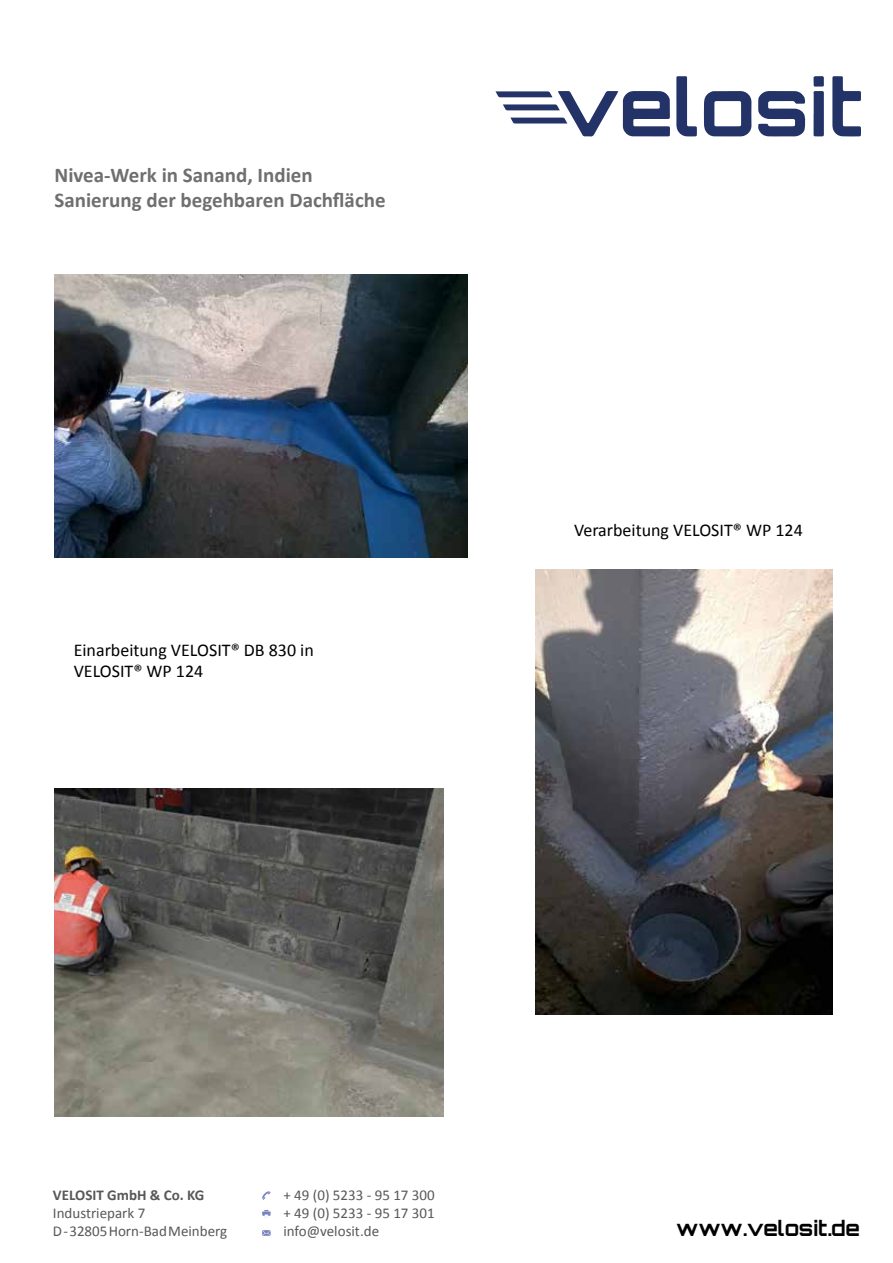
<style>
.page{position:relative;width:893px;height:1263px;background:#fff}
.page>*{position:absolute;margin:0;border:0;box-sizing:border-box;transform-origin:0 0}
.t1{font:700 21px/25.2px "Calibri";color:#706f6f}
.t2{font:700 21px "Orbitron";color:#000}
.t3{font:18px/21.6px "Calibri";color:#000}
.t4{font:15px/18px "Calibri";color:#595857;text-align:justify}
.t5{font:700 15px "Calibri";color:#595857}
</style>
<div class="page">
<img style="left:54px;top:274px;width:414px;height:283px">
<img style="left:536px;top:570px;width:296px;height:445px">
<svg style="left:758px;top:91px;width:47px;height:45px"></svg>
<svg style="left:704px;top:91px;width:48px;height:45px"></svg>
<svg style="left:832px;top:76px;width:29px;height:60px"></svg>
<svg style="left:676px;top:76px;width:21px;height:60px"></svg>
<svg style="left:813px;top:76px;width:11px;height:60px"></svg>
<svg style="left:495px;top:91px;width:175px;height:45px"></svg>
<svg style="left:262px;top:1191px;width:9px;height:9px"></svg>
<svg style="left:262px;top:1210px;width:9px;height:8px"></svg>
<svg style="left:262px;top:1230px;width:9px;height:6px"></svg>
<img style="left:54px;top:788px;width:389px;height:328px">
<h1 class="t1" style="left:54px;top:161px;width:333px">Nivea-Werk in Sanand, Indien<br>Sanierung der begehbaren Dachfläche</h1>
<p class="t3" style="left:74px;top:638px;width:242px">Einarbeitung VELOSIT® DB 830 in<br>VELOSIT® WP 124</p>
<p class="t3" style="left:574px;top:519px;width:230px">Verarbeitung VELOSIT® WP 124</p>
<p class="t5" style="left:53px;top:1184px;width:153px">VELOSIT GmbH &amp; Co. KG</p>
<p class="t4" style="left:53px;top:1203px;width:176px">Industriepark 7<br>D - 32805 Horn-Bad Meinberg</p>
<p class="t4" style="left:283px;top:1185px;width:153px">+ 49 (0) 5233 - 95 17 300 + 49 (0) 5233 - 95 17 301 info@velosit.de</p>
<h1 class="t2" style="left:676px;top:1215px;width:185px">www.velosit.de</h1>
</div>
